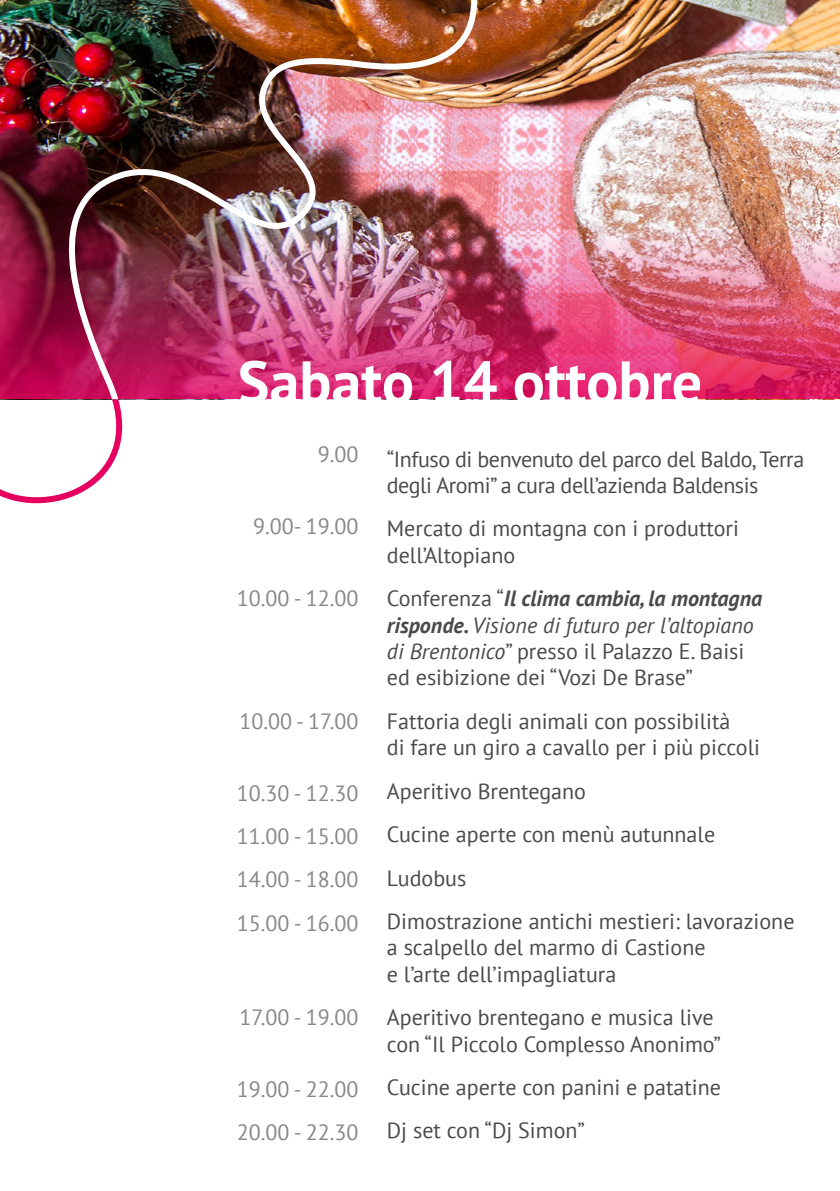
<style>
.page{position:relative;width:840px;height:1191px;background:#fff}
.page>*{position:absolute;margin:0;border:0;box-sizing:border-box;transform-origin:0 0}
.t1{font:700 60px "PT Sans";color:#fff}
.t2{font:22px/26.4px "PT Sans";color:#4a4a49}
.t3{font:22px/43.4px "PT Sans";color:#878787;text-align:justify}
.t4{font:22px/26.4px "PT Sans";letter-spacing:-.02em;color:#4a4a49}
.s1{font-weight:700;font-style:italic}
.s2{font-style:italic}
</style>
<div class="page">
<img style="left:0;top:0;width:839px;height:50px">
<img style="left:0;top:50px;width:839px;height:349px">
<img style="left:41px;top:0;width:439px;height:400px">
<svg style="left:0;top:392px;width:141px;height:112px"></svg>
<h1 class="t1" style="left:237px;top:343px;width:466px">Sabato 14 ottobre</h1>
<p class="t3" style="left:317px;top:432px;width:42px">9.00</p>
<p class="t3" style="left:253px;top:504px;width:107px">9.00- 19.00</p>
<p class="t3" style="left:237px;top:576px;width:123px">10.00 - 12.00</p>
<p class="t3" style="left:239px;top:699px;width:121px">10.00 - 17.00</p>
<p class="t3" style="left:237px;top:770px;width:123px">10.30 - 12.30<br>11.00 - 15.00<br>14.00 - 18.00<br>15.00 - 16.00</p>
<p class="t3" style="left:239px;top:995px;width:121px">17.00 - 19.00</p>
<p class="t3" style="left:237px;top:1067px;width:123px">19.00 - 22.00<br>20.00 - 22.30</p>
<p class="t4" style="left:386px;top:445px;width:418px">“Infuso di benvenuto del parco del Baldo, Terra degli Aromi” a cura dell’azienda Baldensis</p>
<p class="t2" style="left:386px;top:515px;width:353px">Mercato di montagna con i produttori dell’Altopiano</p>
<p class="t2" style="left:386px;top:585px;width:376px">Conferenza “<span class="s1">Il clima cambia, la montagna risponde.</span> <span class="s2">Visione di futuro per l’altopiano di Brentonico</span>” presso il Palazzo E. Baisi ed esibizione dei “Vozi De Brase”</p>
<p class="t2" style="left:386px;top:707px;width:374px">Fattoria degli animali con possibilità<br>di fare un giro a cavallo per i più piccoli</p>
<p class="t2" style="left:386px;top:768px;width:409px;line-height:43.4px">Aperitivo Brentegano<br>Cucine aperte con menù autunnale<br>Ludobus<br>Dimostrazione antichi mestieri: lavorazione</p>
<p class="t2" style="left:386px;top:934px;width:320px">a scalpello del marmo di Castione e l’arte dell’impagliatura</p>
<p class="t2" style="left:386px;top:1003px;width:335px">Aperitivo brentegano e musica live con “Il Piccolo Complesso Anonimo”</p>
<p class="t2" style="left:386px;top:1065px;width:335px;line-height:43.4px">Cucine aperte con panini e patatine<br>Dj set con “Dj Simon”</p>
</div>
